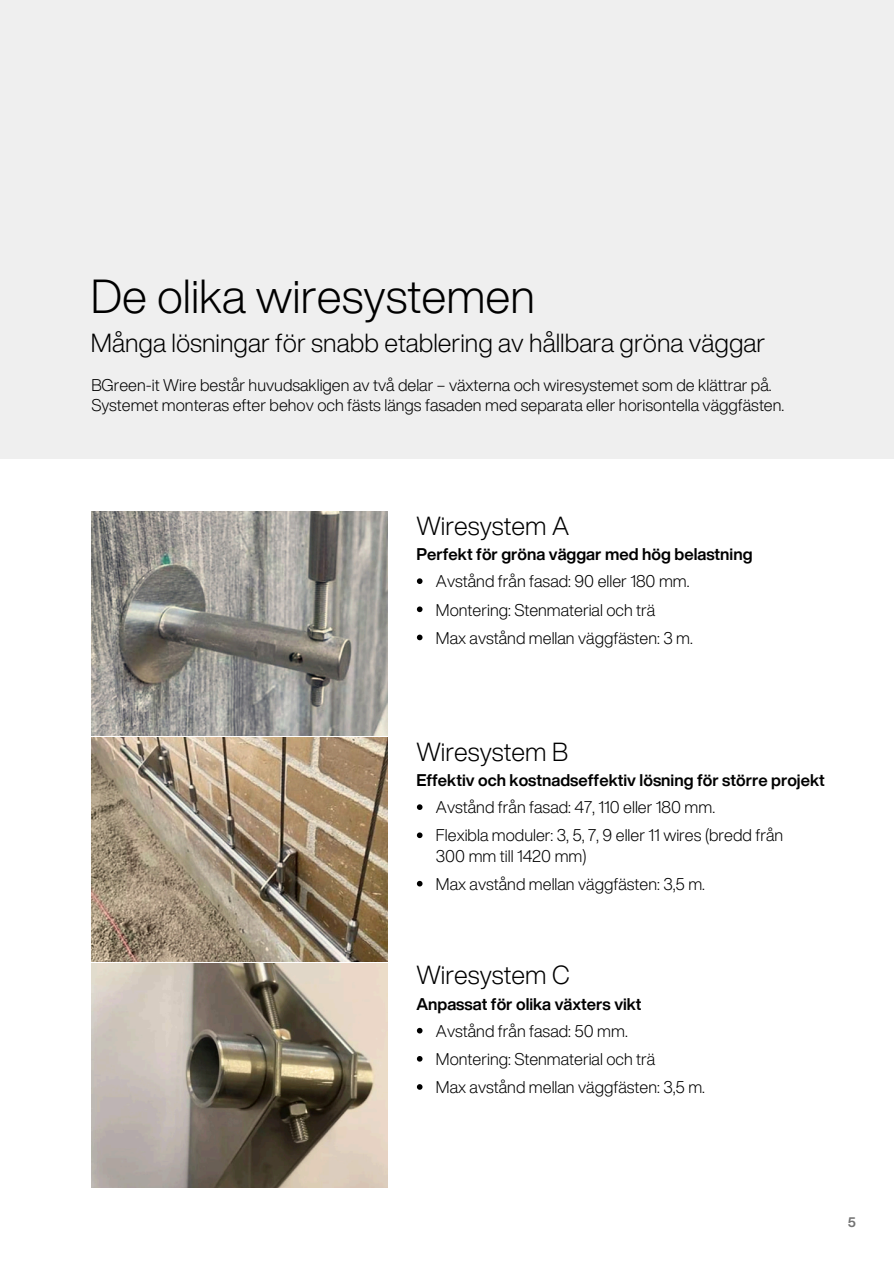
<style>
.page{position:relative;width:894px;height:1264px;background:#fff}
.page>*{position:absolute;margin:0;border:0;box-sizing:border-box;transform-origin:0 0}
.t1{font:300 46.5px "Helvetica Now Display";color:#000}
.t2{font:300 25.5px "Helvetica Now Display";color:#000}
.t3{font:300 16.5px/20.2px "Helvetica Now Display";color:#000}
.t4{font:700 16.5px "Helvetica Now Display";color:#000}
.t5{font:700 13.5px "Helvetica Now Display";color:#737373}
</style>
<div class="page">
<div style="left:0;top:0;width:893px;height:458px;background:#efefef"></div>
<img style="left:91px;top:511px;width:296px;height:224px">
<img style="left:92px;top:737px;width:296px;height:224px">
<img style="left:92px;top:963px;width:296px;height:224px">
<svg style="left:417px;top:578px;width:5px;height:6px"></svg>
<svg style="left:417px;top:606px;width:5px;height:6px"></svg>
<svg style="left:417px;top:634px;width:5px;height:6px"></svg>
<svg style="left:417px;top:804px;width:5px;height:6px"></svg>
<svg style="left:417px;top:832px;width:5px;height:6px"></svg>
<svg style="left:417px;top:880px;width:5px;height:6px"></svg>
<svg style="left:417px;top:1027px;width:5px;height:6px"></svg>
<svg style="left:417px;top:1056px;width:5px;height:5px"></svg>
<svg style="left:417px;top:1084px;width:5px;height:5px"></svg>
<h1 class="t1" style="left:91px;top:261px;width:445px">De olika wiresystemen</h1>
<h2 class="t2" style="left:91px;top:323px;width:675px">Många lösningar för snabb etablering av hållbara gröna väggar</h2>
<p class="t3" style="left:91px;top:374px;width:694px">BGreen-it Wire består huvudsakligen av två delar – växterna och wiresystemet som de klättrar på.<br>Systemet monteras efter behov och fästs längs fasaden med separata eller horisontella väggfästen.</p>
<p class="t2" style="left:416px;top:506px;width:154px">Wiresystem A</p>
<p class="t4" style="left:416px;top:541px;width:337px">Perfekt för gröna väggar med hög belastning</p>
<p class="t3" style="left:436px;top:571px;width:255px">Avstånd från fasad: 90 eller 180 mm.</p>
<p class="t3" style="left:436px;top:599px;width:221px">Montering: Stenmaterial och trä</p>
<p class="t3" style="left:436px;top:627px;width:258px">Max avstånd mellan väggfästen: 3 m.</p>
<p class="t2" style="left:416px;top:732px;width:153px">Wiresystem B</p>
<p class="t4" style="left:416px;top:767px;width:410px">Effektiv och kostnadseffektiv lösning för större projekt</p>
<p class="t3" style="left:436px;top:797px;width:280px">Avstånd från fasad: 47, 110 eller 180 mm.</p>
<p class="t3" style="left:436px;top:825px;width:349px">Flexibla moduler: 3, 5, 7, 9 eller 11 wires (bredd från<br>300 mm till 1420 mm)</p>
<p class="t3" style="left:436px;top:873px;width:270px">Max avstånd mellan väggfästen: 3,5 m.</p>
<p class="t2" style="left:416px;top:956px;width:155px">Wiresystem C</p>
<p class="t4" style="left:416px;top:991px;width:227px">Anpassat för olika växters vikt</p>
<h2 class="t3" style="left:436px;top:1020px;width:193px">Avstånd från fasad: 50 mm.</h2>
<h3 class="t3" style="left:436px;top:1048px;width:221px">Montering: Stenmaterial och trä</h3>
<h2 class="t3" style="left:436px;top:1076px;width:270px">Max avstånd mellan väggfästen: 3,5 m.</h2>
<h3 class="t5" style="left:847px;top:1211px;width:10px">5</h3>
</div>
